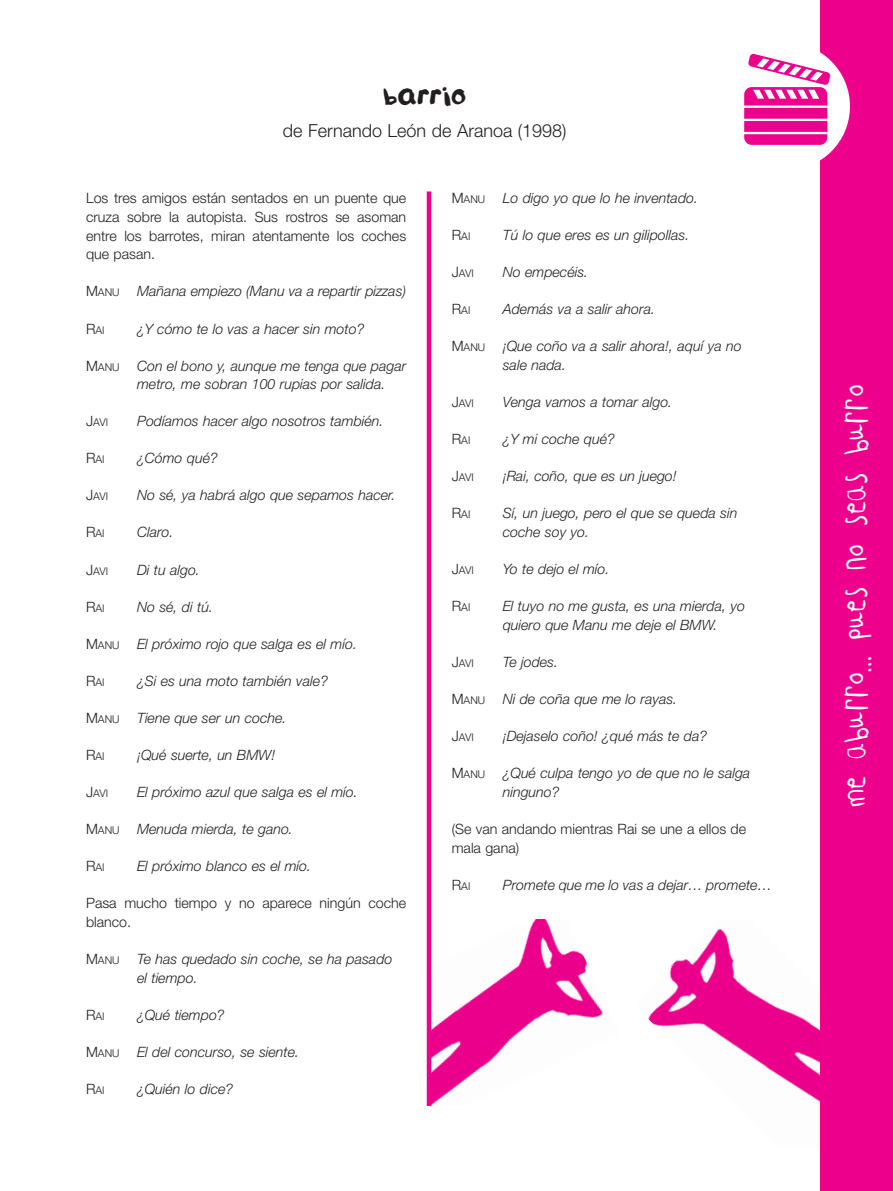
<style>
.page{position:relative;width:893px;height:1191px;background:#fff}
.page>*{position:absolute;margin:0;border:0;box-sizing:border-box;transform-origin:0 0}
.t1{font:30px "Childs Play Age Eight";color:#fff}
.t2{font:21px "Childs Play Age Nine";color:#231f20}
.t3{font:300 18px "Helvetica Neue";color:#231f20}
.t4{font:italic 300 14.25px/18.8px "Helvetica Neue";color:#231f20}
.t5{font:300 14.25px/18.8px "Helvetica Neue";color:#231f20}
.t6{font:300 10.65px "Helvetica Neue";color:#231f20}
.s1{font-style:normal}
.s2{font-style:normal;font-size:10.65px}
.s3{font-size:14.25px}
</style>
<div class="page">
<img style="left:648px;top:928px;width:172px;height:174px">
<img style="left:431px;top:918px;width:172px;height:188px">
<div style="left:820px;top:0;width:73px;height:1190px;background:#ec008c"></div>
<div style="left:722px;top:43px;width:128px;height:127px;background:#fff;border-radius:50%"></div>
<svg style="left:744px;top:53px;width:86px;height:92px"></svg>
<hr style="left:427px;top:191px;width:4px;height:915px;background:#ec008c">
<h2 class="t2" style="left:383px;top:88px;width:84px">BARRIO</h2>
<p class="t3" style="left:283px;top:124px;width:285px">de Fernando León de Aranoa (1998)</p>
<p class="t5" style="left:86px;top:190px;width:322px;text-align:justify">Los tres amigos están sentados en un puente que cruza sobre la autopista. Sus rostros se asoman entre los barrotes, miran atentamente los coches que pasan.</p>
<p class="t4" style="left:86px;top:283px;width:322px"><span class="s1">M</span><span class="s2">ANU</span> Mañana empiezo (Manu va a repartir pizzas)</p>
<p class="t6" style="left:86px;top:326px;width:20px"><span class="s3">R</span>AI</p>
<p class="t4" style="left:137px;top:320px;width:229px">¿Y cómo te lo vas a hacer sin moto?</p>
<p class="t4" style="left:137px;top:357px;width:271px;text-indent:-51px"><span class="s1">M</span><span class="s2">ANU</span> Con el bono y, aunque me tenga que pagar metro, me sobran 100 rupias por salida.</p>
<p class="t6" style="left:86px;top:419px;width:24px"><span class="s3">J</span>AVI</p>
<p class="t4" style="left:137px;top:413px;width:248px">Podíamos hacer algo nosotros también.</p>
<p class="t6" style="left:86px;top:456px;width:20px"><span class="s3">R</span>AI</p>
<p class="t4" style="left:137px;top:450px;width:82px">¿Cómo qué?</p>
<p class="t6" style="left:86px;top:493px;width:24px"><span class="s3">J</span>AVI</p>
<p class="t4" style="left:137px;top:487px;width:260px">No sé, ya habrá algo que sepamos hacer.</p>
<p class="t6" style="left:86px;top:530px;width:20px"><span class="s3">R</span>AI</p>
<p class="t4" style="left:137px;top:524px;width:38px">Claro.</p>
<p class="t6" style="left:86px;top:567px;width:24px"><span class="s3">J</span>AVI</p>
<p class="t4" style="left:137px;top:561px;width:64px">Di tu algo.</p>
<p class="t6" style="left:86px;top:604px;width:20px"><span class="s3">R</span>AI</p>
<p class="t4" style="left:137px;top:598px;width:77px">No sé, di tú.</p>
<p class="t4" style="left:86px;top:635px;width:272px"><span class="s1">M</span><span class="s2">ANU</span> El próximo rojo que salga es el mío.</p>
<p class="t6" style="left:86px;top:678px;width:20px"><span class="s3">R</span>AI</p>
<p class="t4" style="left:137px;top:672px;width:192px">¿Si es una moto también vale?</p>
<p class="t4" style="left:86px;top:709px;width:202px"><span class="s1">M</span><span class="s2">ANU</span> Tiene que ser un coche.</p>
<p class="t6" style="left:86px;top:752px;width:20px"><span class="s3">R</span>AI</p>
<p class="t4" style="left:137px;top:746px;width:140px">¡Qué suerte, un BMW!</p>
<p class="t6" style="left:86px;top:789px;width:24px"><span class="s3">J</span>AVI</p>
<p class="t4" style="left:137px;top:783px;width:222px">El próximo azul que salga es el mío.</p>
<p class="t4" style="left:86px;top:820px;width:208px"><span class="s1">M</span><span class="s2">ANU</span> Menuda mierda, te gano.</p>
<p class="t6" style="left:86px;top:863px;width:20px"><span class="s3">R</span>AI</p>
<p class="t4" style="left:137px;top:857px;width:176px">El próximo blanco es el mío.</p>
<p class="t5" style="left:86px;top:895px;width:322px">Pasa mucho tiempo y no aparece ningún coche blanco.</p>
<p class="t4" style="left:137px;top:950px;width:257px;text-indent:-51px"><span class="s1">M</span><span class="s2">ANU</span> Te has quedado sin coche, se ha pasado el tiempo.</p>
<p class="t6" style="left:86px;top:1012px;width:20px"><span class="s3">R</span>AI</p>
<p class="t4" style="left:137px;top:1006px;width:89px">¿Qué tiempo?</p>
<p class="t4" style="left:86px;top:1043px;width:215px"><span class="s1">M</span><span class="s2">ANU</span> El del concurso, se siente.</p>
<p class="t6" style="left:86px;top:1086px;width:20px"><span class="s3">R</span>AI</p>
<p class="t4" style="left:137px;top:1080px;width:98px">¿Quién lo dice?</p>
<p class="t4" style="left:452px;top:190px;width:248px"><span class="s1">M</span><span class="s2">ANU</span> Lo digo yo que lo he inventado.</p>
<p class="t6" style="left:452px;top:232px;width:20px"><span class="s3">R</span>AI</p>
<p class="t4" style="left:503px;top:227px;width:188px">Tú lo que eres es un gilipollas.</p>
<p class="t6" style="left:452px;top:270px;width:24px"><span class="s3">J</span>AVI</p>
<p class="t4" style="left:503px;top:264px;width:87px">No empecéis.</p>
<p class="t6" style="left:452px;top:307px;width:20px"><span class="s3">R</span>AI</p>
<p class="t4" style="left:503px;top:301px;width:154px">Además va a salir ahora.</p>
<p class="t4" style="left:503px;top:338px;width:240px;text-indent:-51px"><span class="s1">M</span><span class="s2">ANU</span> ¡Que coño va a salir ahora!, aquí ya no sale nada.</p>
<p class="t6" style="left:452px;top:399px;width:24px"><span class="s3">J</span>AVI</p>
<p class="t4" style="left:503px;top:394px;width:171px">Venga vamos a tomar algo.</p>
<p class="t6" style="left:452px;top:436px;width:20px"><span class="s3">R</span>AI</p>
<p class="t4" style="left:503px;top:431px;width:114px">¿Y mi coche qué?</p>
<p class="t6" style="left:452px;top:473px;width:24px"><span class="s3">J</span>AVI</p>
<p class="t4" style="left:503px;top:468px;width:176px">¡Rai, coño, que es un juego!</p>
<p class="t6" style="left:452px;top:510px;width:20px"><span class="s3">R</span>AI</p>
<p class="t4" style="left:503px;top:505px;width:236px">Sí, un juego, pero el que se queda sin coche soy yo.</p>
<p class="t6" style="left:452px;top:566px;width:24px"><span class="s3">J</span>AVI</p>
<p class="t4" style="left:503px;top:561px;width:108px">Yo te dejo el mío.</p>
<p class="t6" style="left:452px;top:603px;width:20px"><span class="s3">R</span>AI</p>
<p class="t4" style="left:503px;top:598px;width:244px">El tuyo no me gusta, es una mierda, yo quiero que Manu me deje el BMW.</p>
<p class="t6" style="left:452px;top:659px;width:24px"><span class="s3">J</span>AVI</p>
<p class="t4" style="left:503px;top:654px;width:57px">Te jodes.</p>
<p class="t4" style="left:452px;top:691px;width:227px"><span class="s1">M</span><span class="s2">ANU</span> Ni de coña que me lo rayas.</p>
<p class="t6" style="left:452px;top:733px;width:24px"><span class="s3">J</span>AVI</p>
<p class="t4" style="left:503px;top:728px;width:206px">¡Dejaselo coño! ¿qué más te da?</p>
<p class="t4" style="left:503px;top:765px;width:249px;text-indent:-51px"><span class="s1">M</span><span class="s2">ANU</span> ¿Qué culpa tengo yo de que no le salga ninguno?</p>
<p class="t5" style="left:452px;top:820px;width:296px">(Se van andando mientras Rai se une a ellos de mala gana)</p>
<p class="t6" style="left:452px;top:882px;width:20px"><span class="s3">R</span>AI</p>
<p class="t4" style="left:503px;top:876px;width:271px">Promete que me lo vas a dejar… promete…</p>
<h1 class="t1" style="left:844px;top:806px;width:424px;rotate:-90deg">me aburro… pues no seas burro</h1>
</div>
